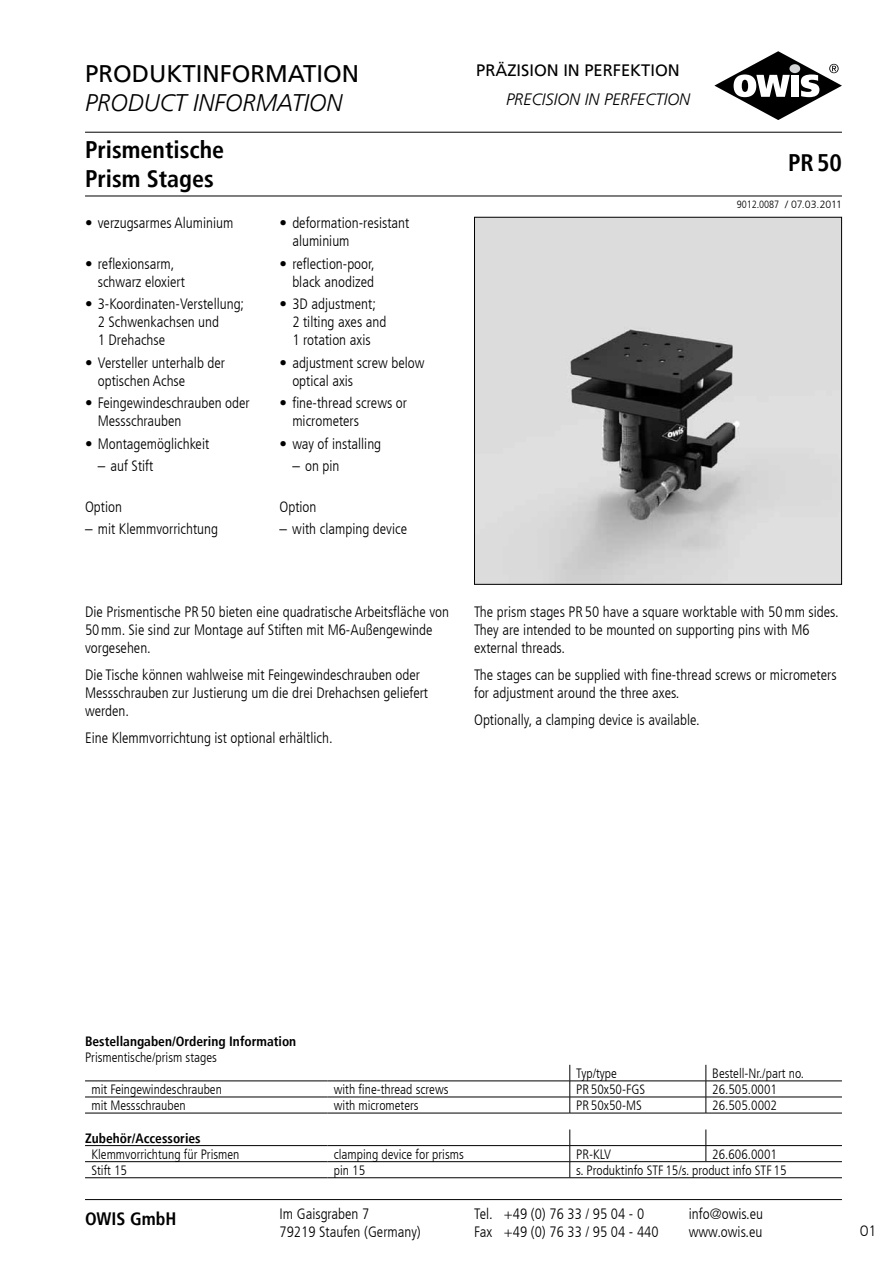
<style>
.page{position:relative;width:893px;height:1263px;background:#fff}
.page>*{position:absolute;margin:0;border:0;box-sizing:border-box;transform-origin:0 0}
.t1{font:700 condensed 24px/29px "Frutiger LT";color:#000}
.t2{font:24px "Frutiger LT";color:#000}
.t3{font:italic 300 24px "Frutiger LT";color:#000}
.t4{font:700 condensed 18px "Frutiger LT";color:#000}
.t5{font:16.5px "Frutiger LT";color:#000}
.t6{font:italic 300 16.5px "Frutiger LT";color:#000}
.t7{font:300 condensed 15px/18px "Frutiger LT";color:#000}
.t8{font:300 condensed 13.5px "Frutiger LT";color:#000}
.t9{font:700 condensed 13.5px "Frutiger LT";color:#000}
.t10{font:300 10.5px "Frutiger LT";letter-spacing:-.005em;color:#000}
.t11{font:300 condensed 10.5px "Frutiger LT";color:#000}
</style>
<div class="page">
<hr style="left:85px;top:132px;width:757px;height:1px;background:#000">
<hr style="left:85px;top:196px;width:757px;height:1px;background:#000">
<hr style="left:85px;top:1199px;width:757px;height:1px;background:#000">
<svg style="left:714px;top:51px;width:128px;height:69px"></svg>
<img style="left:476px;top:219px;width:364px;height:364px">
<div style="left:474px;top:217px;width:368px;height:368px;border:1px solid #000"></div>
<hr style="left:85px;top:1081px;width:242px;height:1px;background:#000">
<hr style="left:327px;top:1081px;width:243px;height:1px;background:#000">
<hr style="left:570px;top:1081px;width:136px;height:1px;background:#000">
<hr style="left:706px;top:1081px;width:136px;height:1px;background:#000">
<hr style="left:85px;top:1097px;width:242px;height:1px;background:#000">
<hr style="left:327px;top:1097px;width:243px;height:1px;background:#000">
<hr style="left:570px;top:1097px;width:136px;height:1px;background:#000">
<hr style="left:706px;top:1097px;width:136px;height:1px;background:#000">
<hr style="left:85px;top:1113px;width:242px;height:1px;background:#000">
<hr style="left:327px;top:1113px;width:243px;height:1px;background:#000">
<hr style="left:570px;top:1113px;width:136px;height:1px;background:#000">
<hr style="left:706px;top:1113px;width:136px;height:1px;background:#000">
<svg style="left:570px;top:1065px;width:1px;height:48px"></svg>
<svg style="left:706px;top:1065px;width:1px;height:48px"></svg>
<hr style="left:85px;top:1145px;width:242px;height:1px;background:#000">
<hr style="left:327px;top:1145px;width:243px;height:1px;background:#000">
<hr style="left:706px;top:1145px;width:136px;height:1px;background:#000">
<hr style="left:85px;top:1161px;width:242px;height:1px;background:#000">
<hr style="left:327px;top:1161px;width:243px;height:1px;background:#000">
<hr style="left:706px;top:1161px;width:136px;height:1px;background:#000">
<hr style="left:85px;top:1177px;width:242px;height:1px;background:#000">
<hr style="left:327px;top:1177px;width:243px;height:1px;background:#000">
<hr style="left:570px;top:1145px;width:136px;height:1px;background:#000">
<svg style="left:706px;top:1129px;width:1px;height:32px"></svg>
<hr style="left:570px;top:1161px;width:136px;height:1px;background:#000">
<svg style="left:570px;top:1129px;width:1px;height:48px"></svg>
<hr style="left:570px;top:1177px;width:136px;height:1px;background:#000">
<hr style="left:706px;top:1177px;width:136px;height:1px;background:#000">
<svg style="left:611px;top:195px;width:15px;height:2px"></svg>
<h1 class="t2" style="left:85px;top:59px;width:276px">PRODUKTINFORMATION</h1>
<h1 class="t3" style="left:85px;top:89px;width:259px">PRODUCT INFORMATION</h1>
<h1 class="t1" style="left:85px;top:136px;width:141px">Prismentische<br>Prism Stages</h1>
<p class="t7" style="left:85px;top:214px;width:150px">• verzugsarmes Aluminium</p>
<p class="t7" style="left:98px;top:255px;width:89px;text-indent:-13px">• reflexionsarm, schwarz eloxiert</p>
<p class="t7" style="left:98px;top:295px;width:148px;text-indent:-13px">• 3-Koordinaten-Verstellung;<br>2 Schwenkachsen und<br>1 Drehachse</p>
<p class="t7" style="left:98px;top:354px;width:129px;text-indent:-13px">• Versteller unterhalb der optischen Achse</p>
<p class="t7" style="left:98px;top:394px;width:153px;text-indent:-13px">• Feingewindeschrauben oder<br>Messschrauben</p>
<p class="t7" style="left:85px;top:435px;width:126px">• Montagemöglichkeit</p>
<p class="t7" style="left:98px;top:457px;width:57px">– auf Stift</p>
<p class="t7" style="left:85px;top:498px;width:38px">Option</p>
<p class="t7" style="left:85px;top:520px;width:135px">– mit Klemmvorrichtung</p>
<p class="t7" style="left:292px;top:214px;width:118px;text-indent:-13px">• deformation-resistant aluminium</p>
<p class="t7" style="left:280px;top:255px;width:97px;text-align:right">• reflection-poor, black anodized</p>
<p class="t7" style="left:292px;top:295px;width:96px;text-indent:-13px">• 3D adjustment;<br>2 tilting axes and<br>1 rotation axis</p>
<p class="t7" style="left:292px;top:354px;width:134px;text-indent:-13px">• adjustment screw below optical axis</p>
<p class="t7" style="left:292px;top:394px;width:116px;text-indent:-13px">• fine-thread screws or micrometers</p>
<p class="t7" style="left:280px;top:435px;width:103px">• way of installing</p>
<p class="t7" style="left:292px;top:457px;width:49px">– on pin</p>
<p class="t7" style="left:280px;top:498px;width:38px">Option</p>
<p class="t7" style="left:280px;top:520px;width:129px">– with clamping device</p>
<p class="t5" style="left:476px;top:61px;width:205px">PRÄZISION IN PERFEKTION</p>
<p class="t6" style="left:506px;top:90px;width:186px">PRECISION IN PERFECTION</p>
<h1 class="t1" style="left:788px;top:148px;width:55px">PR50</h1>
<p class="t10" style="left:785px;top:198px;width:58px">/ 07.03.2011</p>
<p class="t11" style="left:737px;top:198px;width:44px">9012.0087</p>
<p class="t7" style="left:85px;top:603px;width:366px">Die Prismentische PR 50 bieten eine quadratische Arbeitsfläche von<br>50mm. Sie sind zur Montage auf Stiften mit M6-Außengewinde vorgesehen.</p>
<p class="t7" style="left:85px;top:666px;width:345px">Die Tische können wahlweise mit Feingewindeschrauben oder<br>Messschrauben zur Justierung um die drei Drehachsen geliefert werden.</p>
<p class="t7" style="left:85px;top:729px;width:249px">Eine Klemmvorrichtung ist optional erhältlich.</p>
<p class="t7" style="left:474px;top:603px;width:366px">The prism stages PR 50 have a square worktable with 50mm sides.<br>They are intended to be mounted on supporting pins with M6 external threads.</p>
<p class="t7" style="left:474px;top:666px;width:364px">The stages can be supplied with fine-thread screws or micrometers for adjustment around the three axes.</p>
<p class="t7" style="left:474px;top:711px;width:227px">Optionally, a clamping device is available.</p>
<p class="t9" style="left:85px;top:1033px;width:213px">Bestellangaben/Ordering Information</p>
<p class="t8" style="left:85px;top:1049px;width:133px">Prismentische/prism stages</p>
<p class="t8" style="left:576px;top:1065px;width:42px">Typ/type</p>
<p class="t8" style="left:712px;top:1065px;width:93px">Bestell-Nr./part no.</p>
<p class="t8" style="left:91px;top:1082px;width:132px">mit Feingewindeschrauben</p>
<p class="t8" style="left:334px;top:1082px;width:116px">with fine-thread screws</p>
<p class="t8" style="left:576px;top:1082px;width:71px">PR 50x50-FGS</p>
<p class="t8" style="left:712px;top:1082px;width:66px">26.505.0001</p>
<p class="t8" style="left:91px;top:1098px;width:96px">mit Messschrauben</p>
<p class="t8" style="left:334px;top:1098px;width:86px">with micrometers</p>
<p class="t8" style="left:576px;top:1098px;width:67px">PR 50x50-MS</p>
<p class="t8" style="left:712px;top:1098px;width:66px">26.505.0002</p>
<p class="t9" style="left:85px;top:1130px;width:117px">Zubehör/Accessories</p>
<p class="t8" style="left:91px;top:1146px;width:150px">Klemmvorrichtung für Prismen</p>
<p class="t8" style="left:334px;top:1146px;width:132px">clamping device for prisms</p>
<p class="t8" style="left:576px;top:1146px;width:37px">PR-KLV</p>
<p class="t8" style="left:712px;top:1146px;width:66px">26.606.0001</p>
<p class="t8" style="left:91px;top:1162px;width:37px">Stift 15</p>
<p class="t8" style="left:334px;top:1162px;width:33px">pin 15</p>
<p class="t8" style="left:576px;top:1162px;width:212px">s. Produktinfo STF 15/s. product info STF 15</p>
<p class="t4" style="left:85px;top:1208px;width:93px">OWIS GmbH</p>
<p class="t7" style="left:689px;top:1205px;width:76px">info@owis.eu www.owis.eu</p>
<p class="t7" style="left:474px;top:1205px;width:186px">Tel. +49 (0) 76 33 / 95 04 - 0<br>Fax +49 (0) 76 33 / 95 04 - 440</p>
<p class="t7" style="left:280px;top:1205px;width:143px">Im Gaisgraben 7<br>79219 Staufen (Germany)</p>
<p class="t7" style="left:860px;top:1222px;width:18px">O1</p>
</div>
